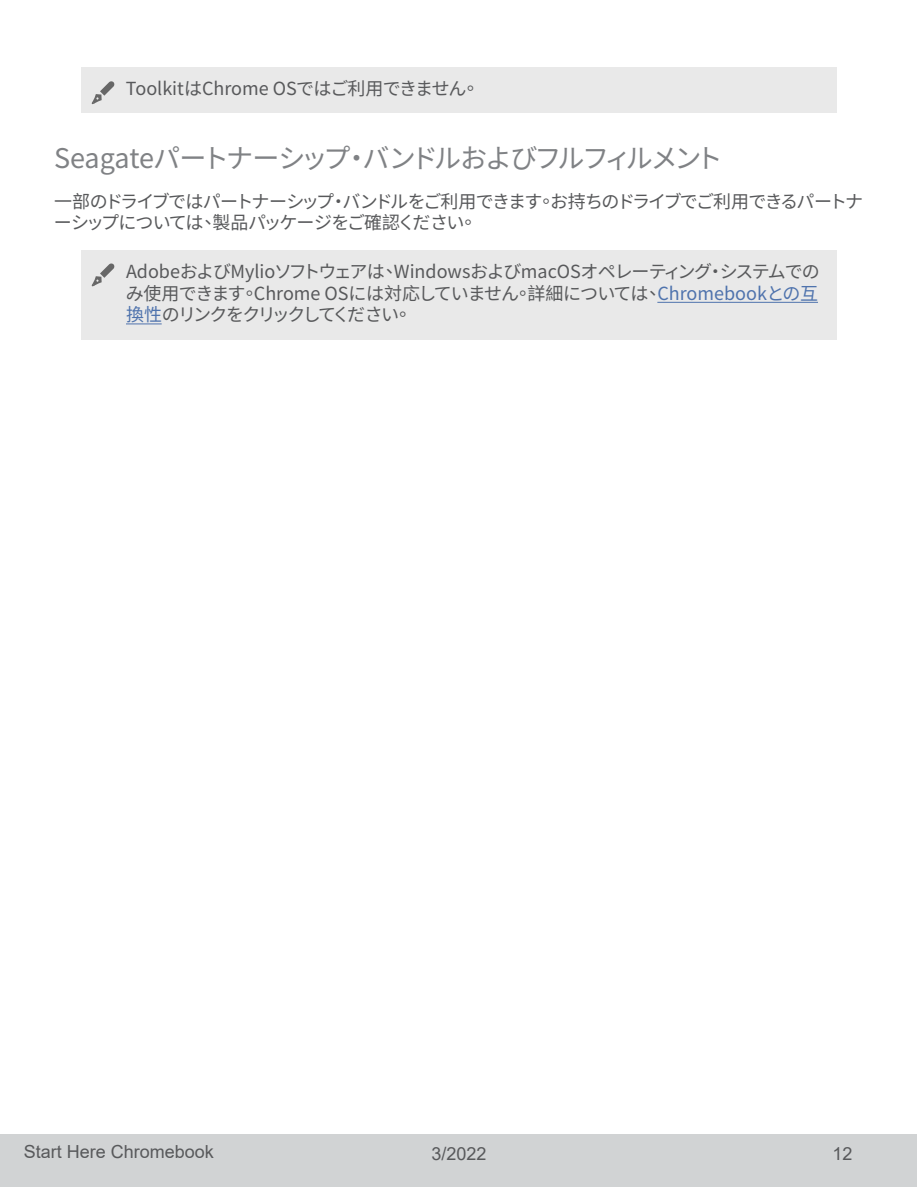
<style>
.page{position:relative;width:918px;height:1188px;background:#fff}
.page>*{position:absolute;margin:0;border:0;box-sizing:border-box;transform-origin:0 0}
.t1{font:27px "Source Han Sans TC";letter-spacing:-.075em;color:#808285}
.t2{font:18px/21.6px "Source Han Sans TC";letter-spacing:-.06em;color:#58595b;text-align:justify}
.t3{font:18px/21.6px "Source Han Sans TC";letter-spacing:-.09em;color:#58595b}
.t4{font:18px "Arial";color:#58595b}
.t5{font:18px "Source Han Sans TC";color:#58595b}
.s1{color:#4f73ad}
</style>
<div class="page">
<div style="left:1px;top:1135px;width:916px;height:52px;background:#d1d3d4"></div>
<div style="left:81px;top:68px;width:756px;height:45px;background:#e9e9e9"></div>
<div style="left:81px;top:250px;width:756px;height:89px;background:#e9e9e9"></div>
<hr style="left:657px;top:302px;width:161px;height:1px;background:#4f73ad">
<hr style="left:126px;top:323px;width:36px;height:1px;background:#4f73ad">
<svg style="left:91px;top:81px;width:24px;height:24px"></svg>
<svg style="left:91px;top:263px;width:24px;height:24px"></svg>
<p class="t5" style="left:126px;top:79px;width:355px">ToolkitはChrome OSではご利用できません。</p>
<h1 class="t1" style="left:54px;top:143px;width:670px">Seagateパートナーシップ・バンドルおよびフルフィルメント</h1>
<p class="t3" style="left:54px;top:191px;width:811px">一部のドライブではパートナーシップ・バンドルをご利用できます。お持ちのドライブでご利用できるパートナーシップについては、製品パッケージをご確認ください。</p>
<p class="t2" style="left:126px;top:261px;width:695px">AdobeおよびMylioソフトウェアは、WindowsおよびmacOSオペレーティング・システムでのみ使用できます。Chrome OSには対応していません。詳細については、<span class="s1">Chromebookとの互換性</span>のリンクをクリックしてください。</p>
<p class="t4" style="left:24px;top:1139px;width:192px">Start Here Chromebook</p>
<p class="t4" style="left:431px;top:1141px;width:57px">3/2022</p>
<p class="t4" style="left:833px;top:1141px;width:22px">12</p>
</div>
